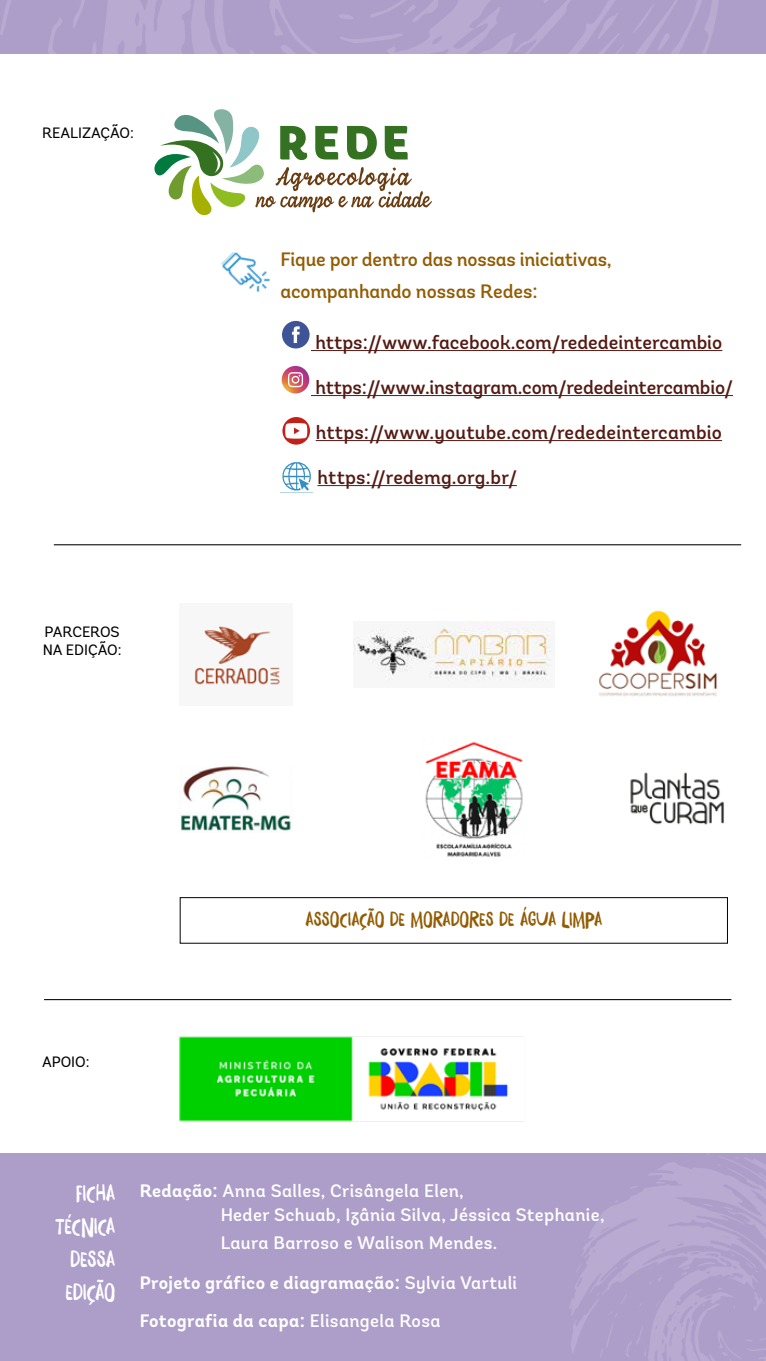
<style>
.page{position:relative;width:766px;height:1361px;background:#fff}
.page>*{position:absolute;margin:0;border:0;box-sizing:border-box;transform-origin:0 0}
.t1{font:22.5px/33px "Daft Brush Text";letter-spacing:.01em;color:#fff;text-align:right}
.t2{font:19.5px "Daft Brush Text";letter-spacing:.02em;color:#925c03}
.t3{font:500 19.35px "Andes";color:#541b14}
.t4{font:500 19.35px/31.5px "Andes";letter-spacing:-.01em;color:#925c03}
.t5{font:500 18px/24px "Andes";letter-spacing:.02em;color:#fff}
.t6{font:700 18px/38.5px "Andes";letter-spacing:.02em;color:#fff}
.t7{font:15px/18px "Andes";color:#000}
.s1{font-weight:700}
.s2{font-weight:500}
</style>
<div class="page">
<div style="left:0;top:1153px;width:765px;height:208px;background:#ad9dc9"></div>
<img style="left:569px;top:1157px;width:196px;height:204px">
<div style="left:0;top:0;width:765px;height:53px;background:#ad9dc9"></div>
<img style="left:0;top:0;width:718px;height:53px">
<hr style="left:54px;top:544px;width:687px;height:1px;background:#000">
<hr style="left:44px;top:999px;width:687px;height:1px;background:#000">
<svg style="left:154px;top:109px;width:278px;height:107px"></svg>
<hr style="left:311px;top:350px;width:411px;height:1px;background:#541b14">
<hr style="left:311px;top:395px;width:421px;height:1px;background:#541b14">
<hr style="left:315px;top:440px;width:406px;height:1px;background:#541b14">
<hr style="left:317px;top:485px;width:199px;height:1px;background:#541b14">
<div style="left:282px;top:321px;width:27px;height:27px;background:#3f5496;border-radius:50%"></div>
<svg style="left:292px;top:326px;width:7px;height:17px"></svg>
<svg style="left:281px;top:366px;width:28px;height:27px"></svg>
<svg style="left:288px;top:372px;width:15px;height:15px"></svg>
<svg style="left:282px;top:417px;width:28px;height:28px"></svg>
<svg style="left:285px;top:423px;width:22px;height:16px"></svg>
<img style="left:280px;top:462px;width:33px;height:31px">
<img style="left:221px;top:252px;width:50px;height:40px">
<img style="left:353px;top:621px;width:201px;height:60px">
<img style="left:194px;top:626px;width:86px;height:59px">
<img style="left:599px;top:610px;width:118px;height:87px">
<img style="left:630px;top:772px;width:94px;height:53px">
<img style="left:181px;top:766px;width:110px;height:65px">
<img style="left:425px;top:742px;width:98px;height:115px">
<div style="left:180px;top:897px;width:547px;height:46px;border:1px solid #000"></div>
<img style="left:180px;top:1036px;width:344px;height:86px">
<p class="t7" style="left:42px;top:124px;width:93px">REALIZAÇÃO:</p>
<p class="t7" style="left:43px;top:623px;width:80px">PARCEROS<br>NA EDIÇÃO:</p>
<p class="t4" style="left:280px;top:244px;width:333px">Fique por dentro das nossas iniciativas, acompanhando nossas Redes:</p>
<p class="t3" style="left:315px;top:330px;width:408px">https://www.facebook.com/rededeintercambio</p>
<p class="t3" style="left:315px;top:375px;width:419px">https://www.instagram.com/rededeintercambio/</p>
<p class="t3" style="left:315px;top:420px;width:407px">https://www.youtube.com/rededeintercambio</p>
<p class="t3" style="left:317px;top:465px;width:201px">https://redemg.org.br/</p>
<p class="t2" style="left:305px;top:905px;width:298px">ASSOCIAÇÃO DE MORADORES DE ÁGUA LIMPA</p>
<p class="t7" style="left:42px;top:1053px;width:49px">APOIO:</p>
<p class="t1" style="left:56px;top:1176px;width:61px">FICHA<br>TÉCNICA<br>DESSA<br>EDIÇÃO</p>
<p class="t5" style="left:220px;top:1178px;width:385px;text-indent:-81px"><span class="s1">Redação:</span> Anna Salles, Crisângela Elen,<br>Heder Schuab, Izânia Silva, Jéssica Stephanie,</p>
<p class="t5" style="left:220px;top:1231px;width:278px">Laura Barroso e Walison Mendes.</p>
<p class="t6" style="left:140px;top:1264px;width:379px">Projeto gráfico e diagramação: <span class="s2">Sylvia Vartuli<br></span>Fotografia da capa: <span class="s2">Elisangela Rosa</span></p>
</div>
